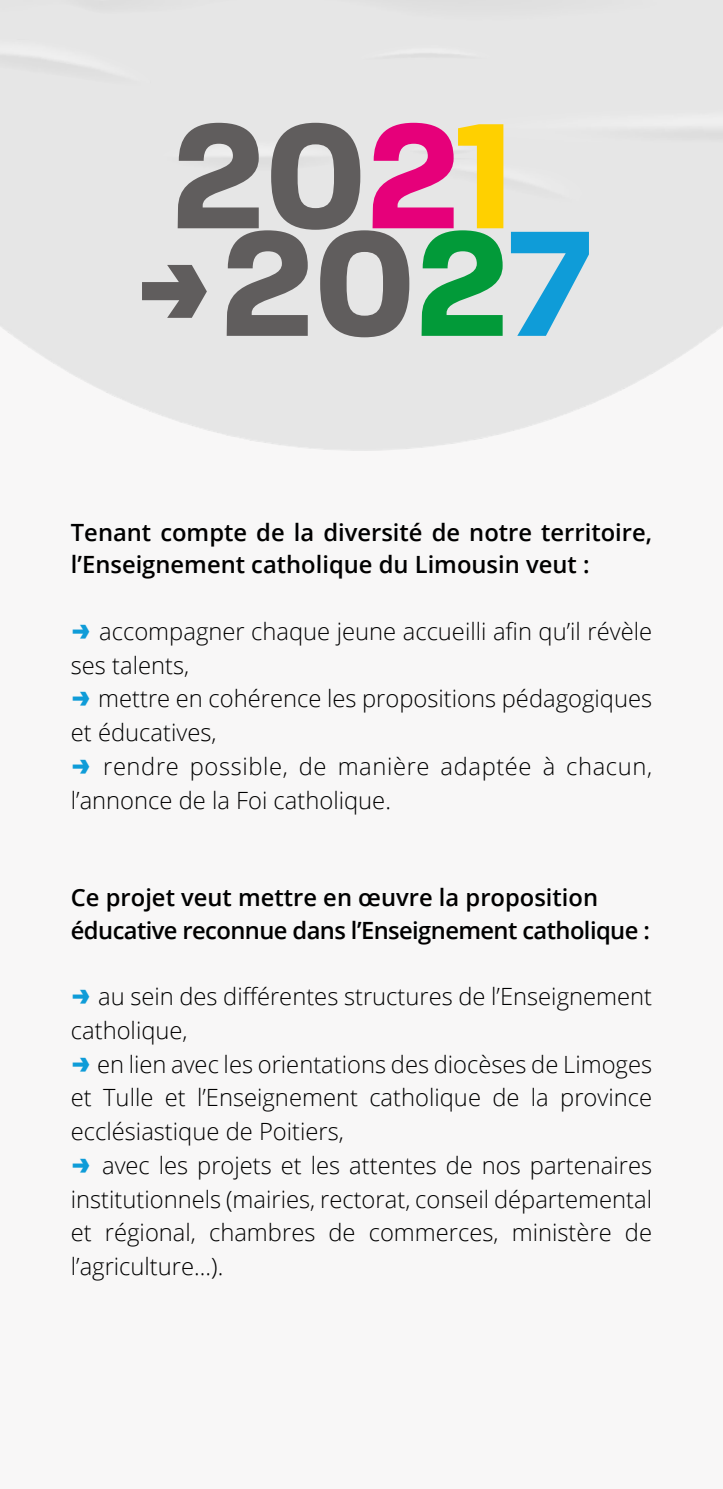
<style>
.page{position:relative;width:723px;height:1489px;background:#fff}
.page>*{position:absolute;margin:0;border:0;box-sizing:border-box;transform-origin:0 0}
.t1{font:700 162.5px "Paralucent";color:#605d5d}
.t2{font:300 23.75px/33.8px "Open Sans";color:#000}
.t3{font:600 23.75px/32.5px "Open Sans";letter-spacing:-.025em;color:#000}
.t4{font:600 23.75px/32.5px "Open Sans";color:#000}
.t5{font:300 23.75px/33.8px "Open Sans";letter-spacing:.025em;color:#000}
.s1{color:#e6007a}
.s2{color:#ffd000}
.s3{font-weight:800;font-size:125px}
.s4{color:#029a39}
.s5{color:#0f9cd8}
.s6{font-family:"Paralucent";font-weight:700;font-size:32.5px;color:#0f9cd8}
</style>
<div class="page">
<div style="left:0;top:0;width:723px;height:1488px;background:linear-gradient(to right,#f4f3f3,#f3f3f3)"></div>
<div style="left:413px;top:158px;width:175px;height:44px;background:#e6e6e6"></div>
<div style="left:0;top:38px;width:151px;height:48px;background:#e6e6e6"></div>
<div style="left:0;top:0;width:223px;height:18px;background:#e6e6e6"></div>
<img style="left:145px;top:0;width:87px;height:5px">
<div style="left:162px;top:140px;width:188px;height:31px;background:#e6e6e6"></div>
<img style="left:408px;top:142px;width:68px;height:13px">
<div style="left:360px;top:45px;width:131px;height:14px;background:#e6e6e6"></div>
<div style="left:466px;top:109px;width:257px;height:33px;background:#e7e7e7"></div>
<h1 class="t1" style="left:172px;top:77px;width:344px">20<span class="s1">2</span><span class="s2">1</span></h1>
<h1 class="t1" style="left:135px;top:185px;width:456px"><span class="s3">→</span>20<span class="s4">2</span><span class="s5">7</span></h1>
<p class="t4" style="left:71px;top:515px;width:583px">Tenant compte de la diversité de notre territoire, l’Enseignement catholique du Limousin veut :</p>
<p class="t2" style="left:71px;top:613px;width:583px"><span class="s6">→</span> accompagner chaque jeune accueilli afin qu’il révèle ses talents,</p>
<p class="t2" style="left:71px;top:681px;width:583px"><span class="s6">→</span> mettre en cohérence les propositions pédagogiques et éducatives,</p>
<p class="t5" style="left:71px;top:748px;width:583px"><span class="s6">→</span> rendre possible, de manière adaptée à chacun, l’annonce de la Foi catholique.</p>
<p class="t3" style="left:71px;top:880px;width:580px">Ce projet veut mettre en œuvre la proposition éducative reconnue dans l’Enseignement catholique :</p>
<p class="t2" style="left:71px;top:978px;width:583px"><span class="s6">→</span> au sein des différentes structures de l’Enseignement catholique,</p>
<p class="t2" style="left:71px;top:1046px;width:583px;text-align:justify"><span class="s6">→</span> en lien avec les orientations des diocèses de Limoges et Tulle et l’Enseignement catholique de la province ecclésiastique de Poitiers,</p>
<p class="t2" style="left:71px;top:1147px;width:583px;text-align:justify"><span class="s6">→</span> avec les projets et les attentes de nos partenaires institutionnels (mairies, rectorat, conseil départemental et régional, chambres de commerces, ministère de l’agriculture…).</p>
</div>
